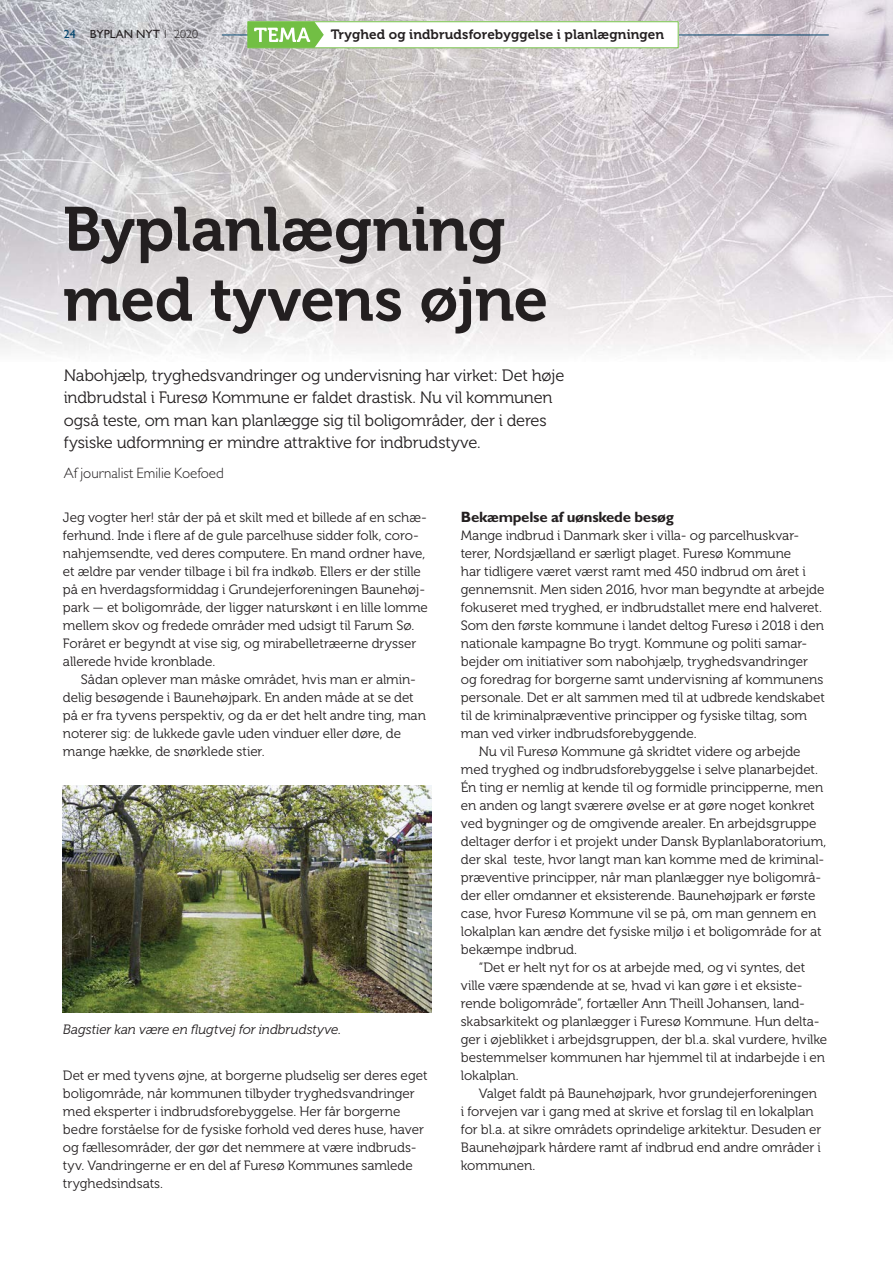
<style>
.page{position:relative;width:893px;height:1263px;background:#fff}
.page>*{position:absolute;margin:0;border:0;box-sizing:border-box;transform-origin:0 0}
.t1{font:61.95px/70.1px "Museo 700";letter-spacing:-.015em;color:#231f20}
.t2{font:16.5px/22.5px "Museo 300";letter-spacing:-.01em;color:#231f20}
.t3{font:700 15px "Gill Sans Std";letter-spacing:-.015em;color:#231f20}
.t4{font:300 15px "Gill Sans Std";color:#231f20}
.t5{font:13.5px/18px "Museo 300";letter-spacing:-.005em;color:#231f20}
.t6{font:13.5px "Museo 700";letter-spacing:.01em;color:#231f20}
.t7{font:italic 13.5px "Museo 300";letter-spacing:-.005em;color:#231f20}
.t8{font:12px "Gill Sans Std";color:#231f20}
.s1{color:#00426b}
.s2{font-weight:300}
</style>
<div class="page">
<img style="left:0;top:0;width:893px;height:354px">
<img style="left:63px;top:785px;width:368px;height:228px">
<hr style="left:222px;top:35px;width:607px;height:1px;background:#00426b">
<div style="left:248px;top:22px;width:430px;height:26px;background:#fff"></div>
<svg style="left:248px;top:22px;width:76px;height:26px"></svg>
<p class="t8" style="left:64px;top:27px;width:136px"><span class="s1">24</span> BYPLAN NYT <span class="s2">1 2020</span></p>
<p class="t6" style="left:331px;top:29px;width:335px">Tryghed og indbrudsforebyggelse i planlægningen</p>
<h1 class="t1" style="left:63px;top:199px;width:487px">Byplanlægning med tyvens øjne</h1>
<p class="t2" style="left:64px;top:365px;width:502px">Nabohjælp, tryghedsvandringer og undervisning har virket: Det høje indbrudstal i Furesø Kommune er faldet drastisk. Nu vil kommunen også teste, om man kan planlægge sig til boligområder, der i deres fysiske udformning er mindre attraktive for indbrudstyve.</p>
<p class="t4" style="left:64px;top:464px;width:161px">Af journalist Emilie Koefoed</p>
<p class="t5" style="left:63px;top:510px;width:366px">Jeg vogter her! står der på et skilt med et billede af en schæ&shy;ferhund. Inde i flere af de gule parcelhuse sidder folk, coro&shy;nahjemsendte, ved deres computere. En mand ordner have, et ældre par vender tilbage i bil fra indkøb. Ellers er der stille på en hverdagsformiddag i Grundejerforeningen Baunehøj&shy;park — et boligområde, der ligger naturskønt i en lille lomme mellem skov og fredede områder med udsigt til Farum Sø.<br>Foråret er begyndt at vise sig, og mirabelletræerne drysser allerede hvide kronblade.</p>
<p class="t5" style="left:63px;top:672px;width:364px;text-indent:18px">Sådan oplever man måske området, hvis man er almin&shy;delig besøgende i Baunehøjpark. En anden måde at se det på er fra tyvens perspektiv, og da er det helt andre ting, man noterer sig: de lukkede gavle uden vinduer eller døre, de mange hække, de snørklede stier.</p>
<p class="t7" style="left:63px;top:1025px;width:280px">Bagstier kan være en flugtvej for indbrudstyve.</p>
<p class="t5" style="left:63px;top:1067px;width:366px">Det er med tyvens øjne, at borgerne pludselig ser deres eget boligområde, når kommunen tilbyder tryghedsvandringer med eksperter i indbrudsforebyggelse. Her får borgerne bedre forståelse for de fysiske forhold ved deres huse, haver og fællesområder, der gør det nemmere at være indbruds&shy;tyv. Vandringerne er en del af Furesø Kommunes samlede tryghedsindsats.</p>
<p class="t3" style="left:461px;top:512px;width:214px">Bekæmpelse af uønskede besøg</p>
<p class="t5" style="left:461px;top:528px;width:340px">Mange indbrud i Danmark sker i villa- og parcelhuskvar-</p>
<p class="t5" style="left:461px;top:546px;width:332px">terer, Nordsjælland er særligt plaget. Furesø Kommune</p>
<p class="t5" style="left:461px;top:564px;width:347px">har tidligere været værst ramt med 450 indbrud om året i</p>
<p class="t5" style="left:461px;top:582px;width:365px">gennemsnit. Men siden 2016, hvor man begyndte at arbejde</p>
<p class="t5" style="left:461px;top:600px;width:363px">fokuseret med tryghed, er indbrudstallet mere end halveret.</p>
<p class="t5" style="left:461px;top:618px;width:365px">Som den første kommune i landet deltog Furesø i 2018 i den</p>
<p class="t5" style="left:461px;top:636px;width:348px">nationale kampagne Bo trygt. Kommune og politi samar-</p>
<p class="t5" style="left:461px;top:654px;width:349px">bejder om initiativer som nabohjælp, tryghedsvandringer</p>
<p class="t5" style="left:461px;top:672px;width:364px">og foredrag for borgerne samt undervisning af kommunens</p>
<p class="t5" style="left:461px;top:690px;width:366px">personale. Det er alt sammen med til at udbrede kendskabet</p>
<p class="t5" style="left:461px;top:708px;width:348px">til de kriminalpræventive principper og fysiske tiltag, som</p>
<p class="t5" style="left:461px;top:726px;width:237px">man ved virker indbrudsforebyggende.</p>
<p class="t5" style="left:479px;top:744px;width:323px">Nu vil Furesø Kommune gå skridtet videre og arbejde</p>
<p class="t5" style="left:461px;top:762px;width:359px">med tryghed og indbrudsforebyggelse i selve planarbejdet.</p>
<p class="t5" style="left:461px;top:780px;width:364px">Én ting er nemlig at kende til og formidle principperne, men</p>
<p class="t5" style="left:461px;top:798px;width:355px">en anden og langt sværere øvelse er at gøre noget konkret</p>
<p class="t5" style="left:461px;top:816px;width:357px">ved bygninger og de omgivende arealer. En arbejdsgruppe</p>
<p class="t5" style="left:461px;top:834px;width:367px">deltager derfor i et projekt under Dansk Byplanlaboratorium,</p>
<p class="t5" style="left:461px;top:852px;width:365px">der skal teste, hvor langt man kan komme med de kriminal-</p>
<p class="t5" style="left:461px;top:870px;width:362px">præventive principper, når man planlægger nye boligområ-</p>
<p class="t5" style="left:461px;top:888px;width:356px">der eller omdanner et eksisterende. Baunehøjpark er første</p>
<p class="t5" style="left:461px;top:906px;width:357px">case, hvor Furesø Kommune vil se på, om man gennem en</p>
<p class="t5" style="left:461px;top:924px;width:362px">lokalplan kan ændre det fysiske miljø i et boligområde for at</p>
<p class="t5" style="left:461px;top:942px;width:118px">bekæmpe indbrud.</p>
<p class="t5" style="left:479px;top:960px;width:328px">“Det er helt nyt for os at arbejde med, og vi syntes, det</p>
<p class="t5" style="left:461px;top:978px;width:343px">ville være spændende at se, hvad vi kan gøre i et eksiste-</p>
<p class="t5" style="left:461px;top:996px;width:346px">rende boligområde”, fortæller Ann Theill Johansen, land-</p>
<p class="t5" style="left:461px;top:1014px;width:360px">skabsarkitekt og planlægger i Furesø Kommune. Hun delta-</p>
<p class="t5" style="left:461px;top:1032px;width:368px">ger i øjeblikket i arbejdsgruppen, der bl.a. skal vurdere, hvilke</p>
<p class="t5" style="left:461px;top:1050px;width:366px">bestemmelser kommunen har hjemmel til at indarbejde i en</p>
<p class="t5" style="left:461px;top:1068px;width:59px">lokalplan.</p>
<p class="t5" style="left:479px;top:1086px;width:340px">Valget faldt på Baunehøjpark, hvor grundejerforeningen</p>
<p class="t5" style="left:461px;top:1104px;width:354px">i forvejen var i gang med at skrive et forslag til en lokalplan</p>
<p class="t5" style="left:461px;top:1122px;width:362px">for bl.a. at sikre områdets oprindelige arkitektur. Desuden er</p>
<p class="t5" style="left:461px;top:1140px;width:361px">Baunehøjpark hårdere ramt af indbrud end andre områder i</p>
<p class="t5" style="left:461px;top:1158px;width:76px">kommunen.</p>
</div>
